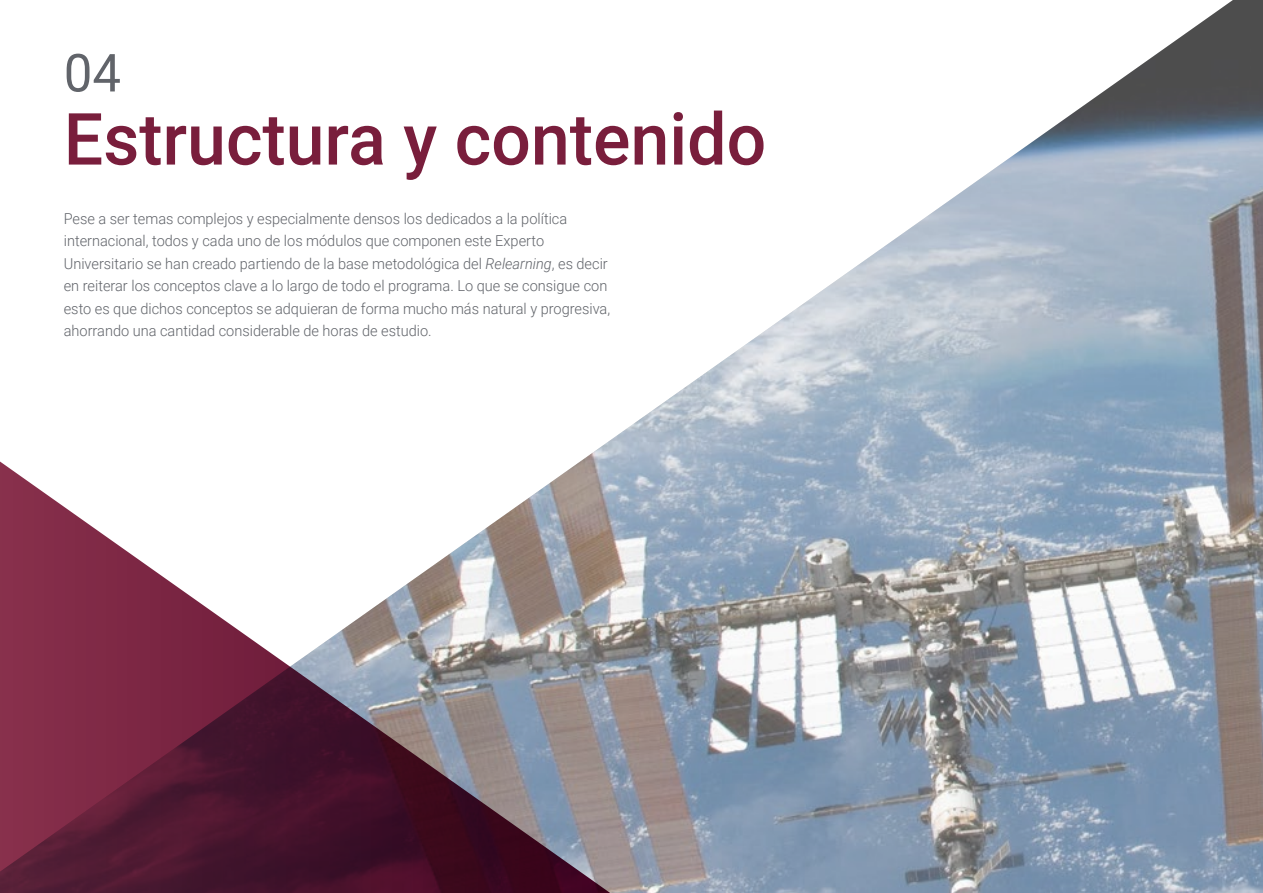
<style>
.page{position:relative;width:1263px;height:893px;background:#fff}
.page>*{position:absolute;margin:0;border:0;box-sizing:border-box;transform-origin:0 0}
.t1{font:500 72px "Roboto";color:#791e3c}
.t2{font:52.5px "Roboto";color:#61646a}
.t3{font:300 15px/22.5px "Roboto";color:#61646a}
.s1{font-style:italic}
</style>
<div class="page">
<img style="left:602px;top:0;width:661px;height:893px">
<svg style="left:0;top:446px;width:640px;height:447px"></svg>
<h2 class="t2" style="left:64px;top:36px;width:59px">04</h2>
<h1 class="t1" style="left:64px;top:89px;width:704px">Estructura y contenido</h1>
<p class="t3" style="left:64px;top:207px;width:548px">Pese a ser temas complejos y especialmente densos los dedicados a la política internacional, todos y cada uno de los módulos que componen este Experto Universitario se han creado partiendo de la base metodológica del <span class="s1">Relearning</span>, es decir en reiterar los conceptos clave a lo largo de todo el programa. Lo que se consigue con esto es que dichos conceptos se adquieran de forma mucho más natural y progresiva, ahorrando una cantidad considerable de horas de estudio.</p>
</div>
